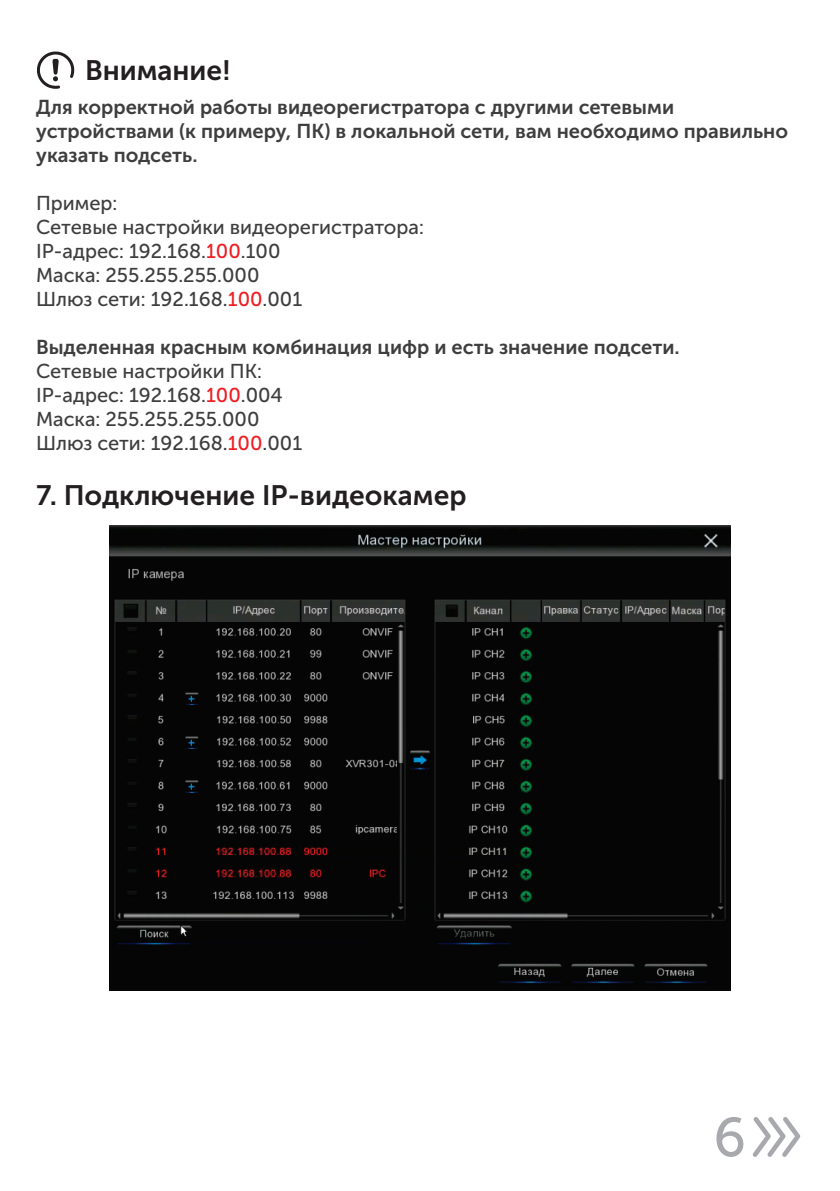
<style>
.page{position:relative;width:840px;height:1191px;background:#fff}
.page>*{position:absolute;margin:0;border:0;box-sizing:border-box;transform-origin:0 0}
.t1{font:54.8px "Museo Sans Cyrl 500";color:#a8a9ad}
.t2{font:28px "Museo Sans Cyrl 700";color:#231f20}
.t3{font:20px/24px "Museo Sans Cyrl 500";color:#3e3e3f}
.t4{font:20px/24px "Museo Sans Cyrl 700";color:#3e3e3f}
.s1{color:#ee1d23}
</style>
<div class="page">
<svg style="left:37px;top:52px;width:37px;height:37px"></svg>
<svg style="left:752px;top:1117px;width:48px;height:40px"></svg>
<img style="left:109px;top:525px;width:621px;height:465px">
<h2 class="t2" style="left:85px;top:59px;width:147px">Внимание!</h2>
<p class="t4" style="left:36px;top:97px;width:753px">Для корректной работы видеорегистратора с другими сетевыми устройствами (к примеру, ПК) в локальной сети, вам необходимо правильно указать подсеть.</p>
<p class="t3" style="left:36px;top:193px;width:389px">Пример:<br>Сетевые настройки видеорегистратора:<br>IP-адрес: 192.168.<span class="s1">100</span>.100<br>Маска: 255.255.255.000<br>Шлюз сети: 192.168.<span class="s1">100</span>.001</p>
<p class="t4" style="left:36px;top:337px;width:644px">Выделенная красным комбинация цифр и есть значение подсети.</p>
<p class="t3" style="left:36px;top:361px;width:267px">Сетевые настройки ПК:<br>IP-адрес: 192.168.<span class="s1">100</span>.004<br>Маска: 255.255.255.000<br>Шлюз сети: 192.168.<span class="s1">100</span>.001</p>
<h2 class="t2" style="left:36px;top:484px;width:431px">7. Подключение IP-видеокамер</h2>
<h1 class="t1" style="left:713px;top:1115px;width:34px">6</h1>
</div>
